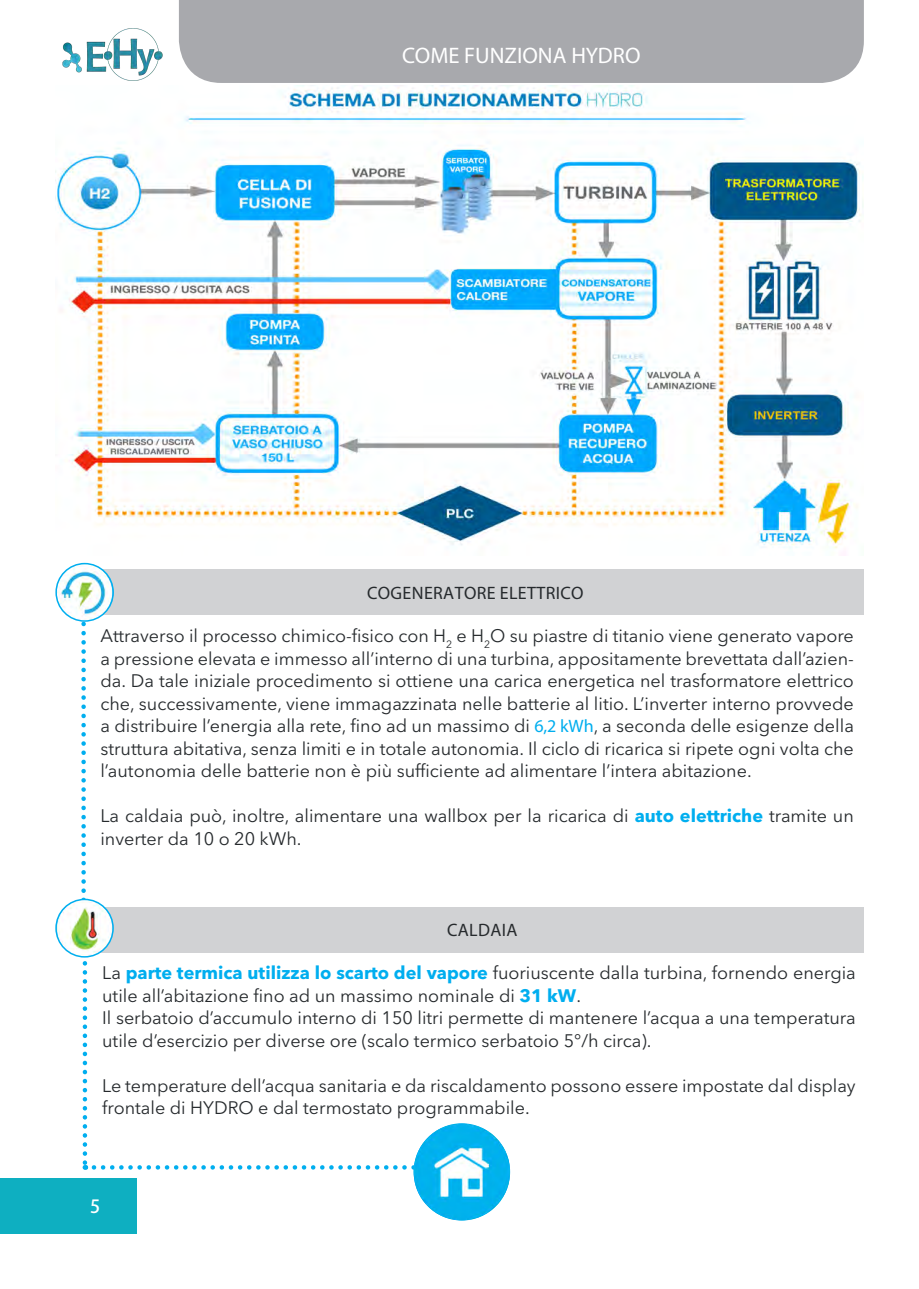
<style>
.page{position:relative;width:919px;height:1289px;background:#fff}
.page>*{position:absolute;margin:0;border:0;box-sizing:border-box;transform-origin:0 0}
.t1{font:22.5px "Myriad Pro";color:#fff}
.t2{font:18px/22.5px "Avenir Next LT Pro";color:#262a2d}
.t3{font:18px "Myriad Pro";letter-spacing:.02em;color:#262a2d}
.t4{font:700 18px "Adobe Fan Heiti Std";color:#fff}
.s1{font-family:"Myriad Pro";color:#00aeef}
.s2{font-weight:700;color:#00aeef}
</style>
<div class="page">
<div style="left:81px;top:907px;width:782px;height:45px;background:#d1d2d4"></div>
<img style="left:56px;top:899px;width:57px;height:57px;border-radius:29px">
<div style="left:55px;top:898px;width:59px;height:59px;border:2px solid #00aeef;border-radius:50%"></div>
<div style="left:85px;top:570px;width:778px;height:45px;background:#d1d2d4"></div>
<img style="left:56px;top:563px;width:57px;height:58px;border-radius:29px">
<div style="left:55px;top:563px;width:59px;height:58px;border:2px solid #00aeef;border-radius:50%"></div>
<svg style="left:81px;top:624px;width:6px;height:545px"></svg>
<svg style="left:94px;top:1165px;width:319px;height:4px"></svg>
<img style="left:413px;top:1123px;width:97px;height:97px;border-radius:48px">
<div style="left:0;top:1178px;width:136px;height:55px;background:#0eafc1"></div>
<div style="left:179px;top:0;width:684px;height:83px;background:#a8a9ad"></div>
<img style="left:62px;top:28px;width:101px;height:53px">
<img style="left:55px;top:85px;width:808px;height:470px">
<p class="t1" style="left:402px;top:41px;width:240px">COME FUNZIONA HYDRO</p>
<p class="t3" style="left:367px;top:582px;width:218px">COGENERATORE ELETTRICO</p>
<p class="t2" style="left:100px;top:624px;width:755px;text-align:justify">Attraverso il processo chimico-fisico con H<sub>2</sub> e H<sub>2</sub>O su piastre di titanio viene generato vapore a pressione elevata e immesso all’interno di una turbina, appositamente brevettata dall’azien&shy;da. Da tale iniziale procedimento si ottiene una carica energetica nel trasformatore elettrico che, successivamente, viene immagazzinata nelle batterie al litio. L’inverter interno provvede a distribuire l’energia alla rete, fino ad un massimo di <span class="s1">6,2 kWh</span>, a seconda delle esigenze della struttura abitativa, senza limiti e in totale autonomia. Il ciclo di ricarica si ripete ogni volta che l’autonomia delle batterie non è più sufficiente ad alimentare l’intera abitazione.</p>
<p class="t2" style="left:100px;top:804px;width:754px">La caldaia può, inoltre, alimentare una wallbox per la ricarica di <span class="s2">auto elettriche</span> tramite un inverter da 10 o 20 kWh.</p>
<p class="t3" style="left:447px;top:919px;width:72px">CALDAIA</p>
<p class="t2" style="left:102px;top:961px;width:755px">La <span class="s2">parte termica utilizza lo scarto del vapore</span> fuoriuscente dalla turbina, fornendo energia utile all’abitazione fino ad un massimo nominale di <span class="s2">31 kW</span>.<br>Il serbatoio d’accumulo interno di 150 litri permette di mantenere l’acqua a una temperatura utile d’esercizio per diverse ore (scalo termico serbatoio 5°/h circa).</p>
<p class="t2" style="left:102px;top:1074px;width:755px">Le temperature dell’acqua sanitaria e da riscaldamento possono essere impostate dal display frontale di HYDRO e dal termostato programmabile.</p>
<p class="t4" style="left:90px;top:1195px;width:12px">5</p>
</div>
